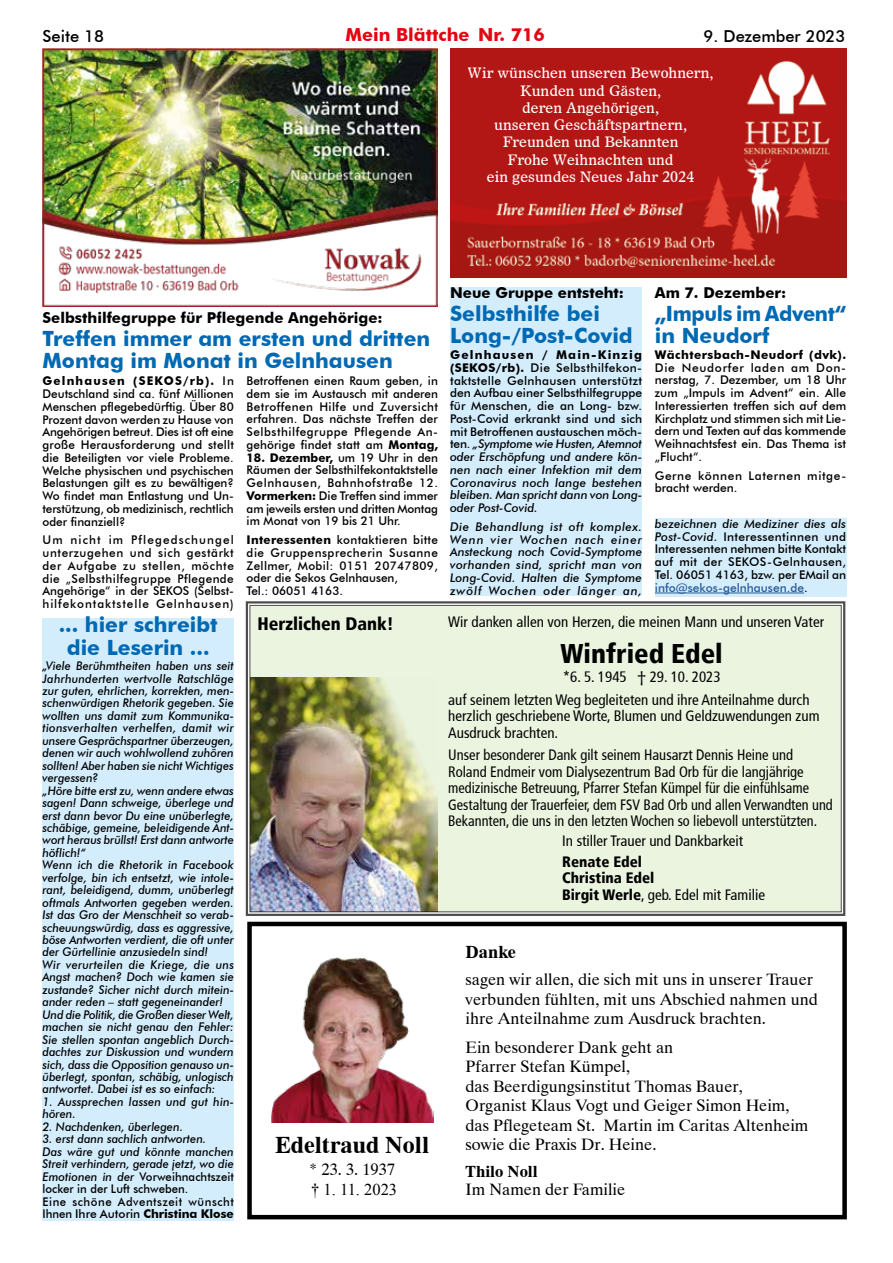
<style>
.page{position:relative;width:893px;height:1263px;background:#fff}
.page>*{position:absolute;margin:0;border:0;box-sizing:border-box;transform-origin:0 0}
.t1{font:900 condensed 27px "Frutiger";color:#000}
.t2{font:700 24px "Dutch 801 BT";color:#000}
.t3{font:700 21px/22.5px "Futura BT";color:#0069b4}
.t4{font:700 21px/22.5px "Futura BT";letter-spacing:-.02em;color:#0069b4;scale:.96 1}
.t5{font:700 18px "Futura BT";color:#e30613}
.t6{font:900 condensed 18px "Frutiger";color:#000}
.t7{font:700 18px "Dutch 801 BT";color:#000}
.t8{font:16.5px/19.5px "Dutch 801 BT";color:#000}
.t9{font:500 16.5px "Futura BT";color:#000}
.t10{font:16.5px "Times New Roman";color:#000}
.t11{font:700 16.5px "Dutch 801 BT";color:#000}
.t12{font:condensed 15px/16.5px "Frutiger";color:#000}
.t13{font:700 15px "Futura BT";color:#000}
.t14{font:900 condensed 15px/16.5px "Frutiger";color:#000}
.t15{font:14.25px/17.2px "Dutch 811 BT Roman D";color:#fff;text-align:center}
.t16{font:500 12px/12.8px "Futura BT";color:#000;text-align:justify}
.t17{font:italic 500 12px/12.5px "Futura BT";color:#000;scale:.95 1}
.t18{font:italic 500 12px/12.8px "Futura BT";color:#000;text-align:justify}
.t19{font:500 12px/12.8px "Futura BT";letter-spacing:.03em;color:#000}
.t20{font:500 12px/12.8px "Futura BT";letter-spacing:.045em;color:#000}
.t21{font:700 12px "Futura BT";letter-spacing:.035em;color:#000}
.s1{font-weight:700}
.s2{font-style:normal}
.s3{font-weight:700;font-style:normal}
.s4{font-style:italic}
.s5{color:#275b9b}
.s6{font-family:"Dutch 809 BT Roman C";font-stretch:normal}
.s7{font-weight:400}
</style>
<div class="page">
<img style="left:451px;top:48px;width:395px;height:230px">
<div style="left:472px;top:62px;width:233px;height:127px;background:#b21715"></div>
<img style="left:43px;top:48px;width:395px;height:258px">
<svg style="left:247px;top:921px;width:600px;height:299px"></svg>
<img style="left:271px;top:958px;width:162px;height:165px">
<img style="left:245px;top:601px;width:601px;height:315px">
<div style="left:450px;top:287px;width:192px;height:308px;background:#d4edfc"></div>
<div style="left:655px;top:519px;width:191px;height:78px;background:#d4edfc"></div>
<hr style="left:655px;top:592px;width:149px;height:1px;background:#275b9b">
<div style="left:43px;top:618px;width:191px;height:602px;background:#d4edfc"></div>
<h3 class="t9" style="left:43px;top:26px;width:63px">Seite 18</h3>
<h3 class="t5" style="left:345px;top:24px;width:201px">Mein Blättche Nr. 716</h3>
<h3 class="t9" style="left:703px;top:26px;width:144px">9. Dezember 2023</h3>
<p class="t15" style="left:468px;top:64px;width:247px">Wir wünschen unseren Bewohnern,<br>Kunden und Gästen,<br>deren Angehörigen,<br>unseren Geschäftspartnern,<br>Freunden und Bekannten<br>Frohe Weihnachten und<br>ein gesundes Neues Jahr 2024</p>
<p class="t13" style="left:43px;top:309px;width:342px">Selbsthilfegruppe für Pflegende Angehörige:</p>
<h3 class="t3" style="left:43px;top:327px;width:389px">Treffen immer am ersten und dritten<br>Montag im Monat in Gelnhausen</h3>
<p class="t16" style="left:43px;top:375px;width:193px"><span class="s1">Gelnhausen (SEKOS/rb).</span> In Deutschland sind ca. fünf Millionen Menschen pflegebedürftig. Über 80<br>Prozent davon werden zu Hause von Angehörigen betreut. Dies ist oft eine große Herausforderung und stellt die Beteiligten vor viele Probleme.<br>Welche physischen und psychischen Belastungen gilt es zu bewältigen?<br>Wo findet man Entlastung und Un&shy;terstützung, ob medizinisch, rechtlich oder finanziell?</p>
<p class="t16" style="left:43px;top:534px;width:193px">Um nicht im Pflegedschungel unterzugehen und sich gestärkt der Aufgabe zu stellen, möchte die „Selbsthilfegruppe Pflegende Angehörige“ in der SEKOS (Selbst&shy;hilfekontaktstelle Gelnhausen)</p>
<h3 class="t3" style="left:59px;top:613px;width:160px;text-align:center">... hier schreibt die Leserin ...</h3>
<p class="t17" style="left:43px;top:659px;width:203px">„Viele Berühmtheiten haben uns seit Jahrhunderten wertvolle Ratschläge zur guten, ehrlichen, korrekten, men&shy;schenwürdigen Rhetorik gegeben. Sie wollten uns damit zum Kommunika&shy;tionsverhalten verhelfen, damit wir unsere Gesprächspartner überzeugen, denen wir auch wohlwollend zuhören sollten! Aber haben sie nicht Wichtiges vergessen?<br>„Höre bitte erst zu, wenn andere etwas sagen! Dann schweige, überlege und erst dann bevor Du eine unüberlegte, schäbige, gemeine, beleidigende Ant&shy;wort heraus brüllst! Erst dann antworte höflich!“<br>Wenn ich die Rhetorik in Facebook verfolge, bin ich entsetzt, wie intole&shy;rant, beleidigend, dumm, unüberlegt oftmals Antworten gegeben werden.<br>Ist das Gro der Menschheit so verab&shy;scheuungswürdig, dass es aggressive, böse Antworten verdient, die oft unter der Gürtellinie anzusiedeln sind!<br>Wir verurteilen die Kriege, die uns Angst machen? Doch wie kamen sie zustande? Sicher nicht durch mitein&shy;ander reden – statt gegeneinander!<br>Und die Politik, die Großen dieser Welt, machen sie nicht genau den Fehler:<br>Sie stellen spontan angeblich Durch&shy;dachtes zur Diskussion und wundern sich, dass die Opposition genauso un&shy;überlegt, spontan, schäbig, unlogisch antwortet. Dabei ist es so einfach:</p>
<p class="t17" style="left:43px;top:1095px;width:203px">1. Aussprechen lassen und gut hin&shy;hören.</p>
<p class="t17" style="left:43px;top:1120px;width:149px">2. Nachdenken, überlegen.</p>
<p class="t17" style="left:43px;top:1133px;width:203px">3. erst dann sachlich antworten.<br>Das wäre gut und könnte manchen Streit verhindern, gerade jetzt, wo die Emotionen in der <span class="s2">Vorweihnachtszeit locker in der Luft schweben.<br>Eine schöne Adventszeit wünscht Ihnen Ihre Autorin</span> <span class="s3">Christina Klose</span></p>
<p class="t16" style="left:247px;top:374px;width:193px">Betroffenen einen Raum geben, in dem sie im Austausch mit anderen Betroffenen Hilfe und Zuversicht erfahren. Das nächste Treffen der Selbsthilfegruppe Pflegende An&shy;gehörige findet statt am <span class="s1">Montag,</span></p>
<p class="t16" style="left:247px;top:451px;width:193px"><span class="s1">18. Dezember,</span> um 19 Uhr in den Räumen der Selbsthilfekontaktstelle Gelnhausen, Bahnhofstraße 12.<br><span class="s1">Vormerken:</span> Die Treffen sind immer am jeweils ersten und dritten Montag im Monat von 19 bis 21 Uhr.</p>
<p class="t19" style="left:247px;top:533px;width:193px"><span class="s1">Interessenten</span> kontaktieren bitte die Gruppensprecherin Susanne<br>Zellmer, Mobil: 0151 20747809, oder die Sekos Gelnhausen,<br>Tel.: 06051 4163.</p>
<h3 class="t6" style="left:257px;top:613px;width:138px">Herzlichen Dank!</h3>
<h2 class="t2" style="left:275px;top:1130px;width:156px">Edeltraud Noll</h2>
<h3 class="t8" style="left:309px;top:1159px;width:87px">* 23. 3. 1937</h3>
<h3 class="t10" style="left:311px;top:1178px;width:88px">† 1. 11. 2023</h3>
<p class="t13" style="left:655px;top:284px;width:133px">Am 7. Dezember:</p>
<h3 class="t4" style="left:655px;top:302px;width:201px">„Impuls im Advent“ in Neudorf</h3>
<p class="t21" style="left:655px;top:347px;width:193px">Wächtersbach-Neudorf (dvk).</p>
<p class="t16" style="left:655px;top:361px;width:193px">Die Neudorfer laden am Don&shy;nerstag, 7. Dezember, um 18 Uhr zum „Impuls im Advent“ ein. Alle Interessierten treffen sich auf dem Kirchplatz und stimmen sich mit Lie&shy;dern und Texten auf das kommende Weihnachtsfest ein. Das Thema ist „Flucht“.</p>
<p class="t20" style="left:655px;top:469px;width:193px">Gerne können Laternen mitge&shy;bracht werden.</p>
<p class="t13" style="left:450px;top:284px;width:175px">Neue Gruppe entsteht:</p>
<h3 class="t3" style="left:450px;top:302px;width:184px">Selbsthilfe bei<br>Long-/Post-Covid</h3>
<p class="t16" style="left:450px;top:348px;width:194px"><span class="s1">Gelnhausen / Main-Kinzig (SEKOS/rb).</span> Die Selbsthilfekon&shy;taktstelle Gelnhausen unterstützt den Aufbau einer Selbsthilfegruppe für Menschen, die an Long- bzw.<br>Post-Covid erkrankt sind und sich mit Betroffenen austauschen möch&shy;ten. <span class="s4">„Symptome wie Husten, Atemnot oder Erschöpfung und andere kön&shy;nen nach einer Infektion mit dem Coronavirus noch lange bestehen bleiben. Man spricht dann von Long&shy;oder Post-Covid.</span></p>
<p class="t18" style="left:450px;top:520px;width:194px">Die Behandlung ist oft komplex.<br>Wenn vier Wochen nach einer Ansteckung noch Covid-Symptome vorhanden sind, spricht man von Long-Covid. Halten die Symptome zwölf Wochen oder länger an,</p>
<p class="t16" style="left:655px;top:517px;width:193px"><span class="s4">bezeichnen die Mediziner dies als Post-Covid.</span> Interessentinnen und Interessenten nehmen bitte Kontakt auf mit der SEKOS-Gelnhausen, Tel. 06051 4163, bzw. per EMail an <span class="s5">info@sekos-gelnhausen.de</span>.</p>
<p class="t12" style="left:448px;top:613px;width:377px">Wir danken allen von Herzen, die meinen Mann und unseren Vater</p>
<h1 class="t1" style="left:561px;top:637px;width:164px">Winfried Edel</h1>
<p class="t12" style="left:448px;top:666px;width:363px;line-height:22.5px;text-indent:115px">*6. 5. 1945 <span class="s6">†</span> 29. 10. 2023<br>auf seinem letzten Weg begleiteten und ihre Anteilnahme durch</p>
<p class="t12" style="left:448px;top:708px;width:373px">herzlich geschriebene Worte, Blumen und Geldzuwendungen zum<br>Ausdruck brachten.</p>
<p class="t12" style="left:448px;top:747px;width:386px">Unser besonderer Dank gilt seinem Hausarzt Dennis Heine und Roland Endmeir vom Dialysezentrum Bad Orb für die langjährige medizinische Betreuung, Pfarrer Stefan Kümpel für die einfühlsame Gestaltung der Trauerfeier, dem FSV Bad Orb und allen Verwandten und Bekannten, die uns in den letzten Wochen so liebevoll unterstützten.</p>
<p class="t12" style="left:562px;top:832px;width:182px">In stiller Trauer und Dankbarkeit</p>
<p class="t14" style="left:562px;top:853px;width:204px">Renate Edel<br>Christina Edel<br>Birgit Werle<span class="s7">, geb. Edel mit Familie</span></p>
<h3 class="t7" style="left:466px;top:941px;width:52px">Danke</h3>
<h3 class="t8" style="left:466px;top:969px;width:354px">sagen wir allen, die sich mit uns in unserer Trauer verbunden fühlten, mit uns Abschied nahmen und ihre Anteilnahme zum Ausdruck brachten.</h3>
<h3 class="t8" style="left:466px;top:1037px;width:344px">Ein besonderer Dank geht an<br>Pfarrer Stefan Kümpel,<br>das Beerdigungsinstitut Thomas Bauer,<br>Organist Klaus Vogt und Geiger Simon Heim, das Pflegeteam St. Martin im Caritas Altenheim sowie die Praxis Dr. Heine.</h3>
<h3 class="t11" style="left:466px;top:1161px;width:74px">Thilo Noll</h3>
<h3 class="t8" style="left:466px;top:1179px;width:161px">Im Namen der Familie</h3>
</div>
